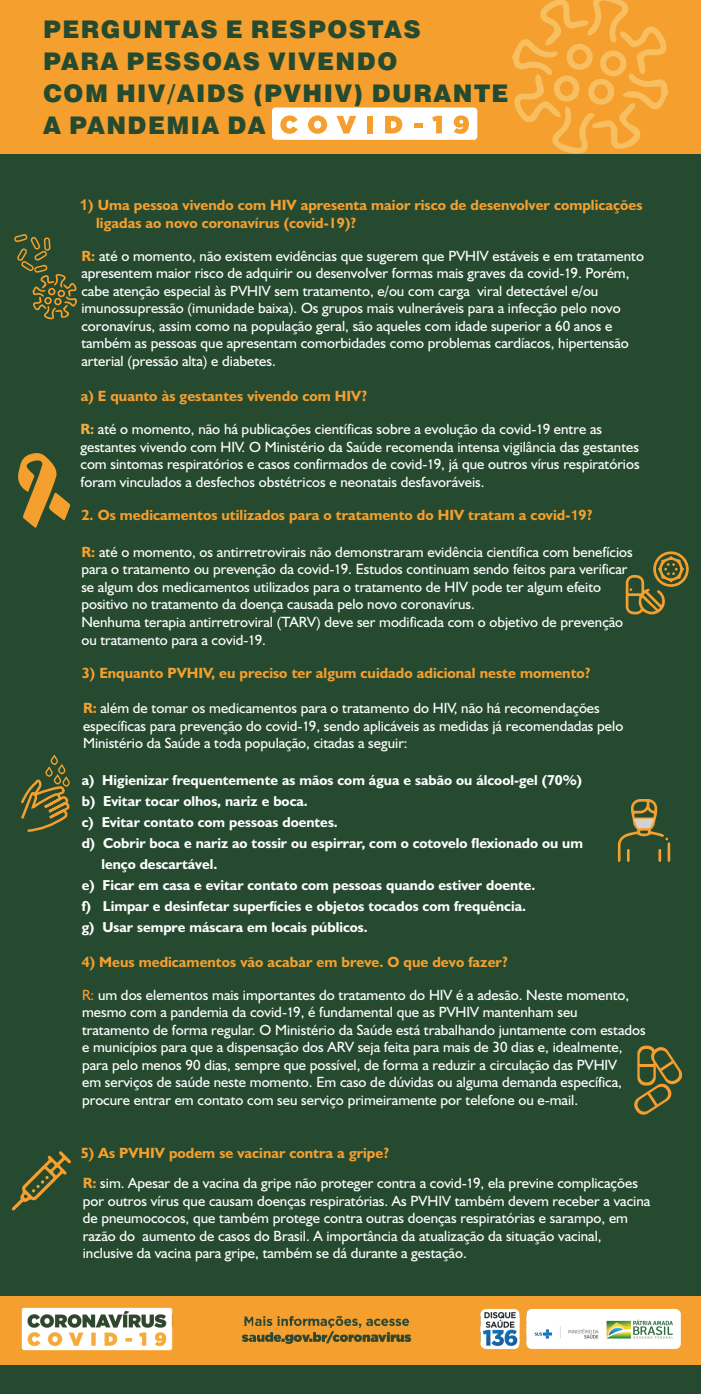
<style>
.page{position:relative;width:702px;height:1397px;background:#fff}
.page>*{position:absolute;margin:0;border:0;box-sizing:border-box;transform-origin:0 0}
.t1{font:900 24.32px/31.7px "Swiss 721 BT";letter-spacing:.06em;color:#254a2f}
.t2{font:14.88px/17.5px "Humanist 521 BT";color:#fff}
.t3{font:700 14.88px/17.5px "Humanist 521 BT";color:#f49f2e}
.t4{font:700 14.44px "Humanist 521 BT";color:#fff}
.s1{font-family:"Arial"}
.s2{font-weight:700;color:#f49f2e}
.s3{font-family:"Gautami"}
.s4{font-weight:700;color:#f2ae43}
.s5{color:#f49f2e}
</style>
<div class="page">
<div style="left:1px;top:154px;width:699px;height:1240px;background:#254a2f"></div>
<div style="left:1px;top:0;width:699px;height:154px;background:#f49f2e"></div>
<svg style="left:512px;top:0;width:157px;height:154px"></svg>
<div style="left:272px;top:107px;width:205px;height:33px;background:#fff;border-radius:3px"></div>
<svg style="left:280px;top:115px;width:18px;height:19px"></svg>
<svg style="left:308px;top:115px;width:19px;height:19px"></svg>
<svg style="left:336px;top:116px;width:20px;height:18px"></svg>
<div style="left:367px;top:116px;width:6px;height:17px;background:#f49f2e"></div>
<svg style="left:385px;top:116px;width:17px;height:17px"></svg>
<div style="left:414px;top:123px;width:8px;height:5px;background:#f49f2e"></div>
<svg style="left:432px;top:116px;width:10px;height:17px"></svg>
<svg style="left:454px;top:115px;width:15px;height:19px"></svg>
<svg style="left:18px;top:453px;width:52px;height:75px"></svg>
<svg style="left:14px;top:234px;width:63px;height:85px"></svg>
<svg style="left:626px;top:551px;width:63px;height:64px"></svg>
<svg style="left:20px;top:754px;width:50px;height:78px"></svg>
<svg style="left:12px;top:1151px;width:59px;height:59px"></svg>
<svg style="left:634px;top:1046px;width:49px;height:69px"></svg>
<svg style="left:618px;top:799px;width:52px;height:63px"></svg>
<div style="left:1px;top:1296px;width:700px;height:68px;background:#f49f2e"></div>
<img style="left:22px;top:1307px;width:659px;height:43px">
<h1 class="t1" style="left:43px;top:16px;width:467px">PERGUNTAS E RESPOSTAS<br>PARA PESSOAS VIVENDO<br>COM HIV/AIDS (PVHIV) DURANTE<br>A PANDEMIA DA</h1>
<p class="t3" style="left:96px;top:198px;width:548px;text-indent:-16px"><span class="s1">1</span>) Uma pessoa vivendo com HIV apresenta maior risco de desenvolver complicações ligadas ao novo coronavírus (covid-19)?</p>
<p class="t2" style="left:81px;top:248px;width:564px"><span class="s2">R:</span> até o momento, não existem evidências que sugerem que PVHIV estáveis e em tratamento apresentem maior risco de adquirir ou desenvolver formas mais graves da covid-<span class="s3">1</span>9. Porém, cabe atenção especial às PVHIV sem tratamento, e/ou com carga viral detectável e/ou imunossupressão (imunidade baixa). Os grupos mais vulneráveis para a infecção pelo novo coronavírus, assim como na população geral, são aqueles com idade superior a 60 anos e também as pessoas que apresentam comorbidades como problemas cardíacos, hipertensão arterial (pressão alta) e diabetes.</p>
<p class="t3" style="left:81px;top:388px;width:288px">a) E quanto às gestantes vivendo com HIV?</p>
<p class="t2" style="left:80px;top:421px;width:561px"><span class="s4">R:</span> até o momento, não há publicações científicas sobre a evolução da covid-<span class="s3">1</span>9 entre as gestantes vivendo com HIV. O Ministério da Saúde recomenda intensa vigilância das gestantes com sintomas respiratórios e casos confirmados de covid-<span class="s3">1</span>9, já que outros vírus respiratórios foram vinculados a desfechos obstétricos e neonatais desfavoráveis.</p>
<p class="t3" style="left:81px;top:508px;width:513px">2. Os medicamentos utilizados para o tratamento do HIV tratam a covid-<span class="s3">1</span>9?</p>
<p class="t2" style="left:81px;top:544px;width:553px"><span class="s2">R:</span> até o momento, os antirretrovirais não demonstraram evidência científica com benefícios para o tratamento ou prevenção da covid-<span class="s3">1</span>9. Estudos continuam sendo feitos para verificar se algum dos medicamentos utilizados para o tratamento de HIV pode ter algum efeito positivo no tratamento da doença causada pelo novo coronavírus.<br>Nenhuma terapia antirretroviral (TARV) deve ser modificada com o objetivo de prevenção ou tratamento para a covid-<span class="s3">1</span>9.</p>
<p class="t3" style="left:82px;top:665px;width:510px">3) Enquanto PVHIV, eu preciso ter algum cuidado adicional neste momento?</p>
<p class="t2" style="left:83px;top:700px;width:542px"><span class="s2">R:</span> além de tomar os medicamentos para o tratamento do HIV, não há recomendações específicas para prevenção do covid-<span class="s3">1</span>9, sendo aplicáveis as medidas já recomendadas pelo<br>Ministério da Saúde a toda população, citadas a seguir:</p>
<p class="t4" style="left:82px;top:774px;width:502px">a) Higienizar frequentemente as mãos com água e sabão ou álcool-gel (70%)</p>
<p class="t4" style="left:82px;top:795px;width:228px">b) Evitar tocar olhos, nariz e boca.</p>
<p class="t4" style="left:82px;top:816px;width:258px">c) Evitar contato com pessoas doentes.</p>
<p class="t4" style="left:82px;top:837px;width:503px">d) Cobrir boca e nariz ao tossir ou espirrar, com o cotovelo flexionado ou um</p>
<p class="t4" style="left:101px;top:858px;width:117px">lenço descartável.</p>
<p class="t4" style="left:82px;top:879px;width:455px">e) Ficar em casa e evitar contato com pessoas quando estiver doente.</p>
<p class="t4" style="left:82px;top:900px;width:446px">f) Limpar e desinfetar superfícies e objetos tocados com frequência.</p>
<p class="t4" style="left:82px;top:921px;width:288px">g) Usar sempre máscara em locais públicos.</p>
<p class="t2" style="left:82px;top:947px;width:549px;line-height:32.6px"><span class="s2">4) Meus medicamentos vão acabar em breve. O que devo fazer?<br></span><span class="s5">R:</span> um dos elementos mais importantes do tratamento do HIV é a adesão. Neste momento,</p>
<p class="t2" style="left:82px;top:1004px;width:565px">mesmo com a pandemia da covid-<span class="s3">1</span>9, é fundamental que as PVHIV mantenham seu tratamento de forma regular. O Ministério da Saúde está trabalhando juntamente com estados e municípios para que a dispensação dos ARV seja feita para mais de 30 dias e, idealmente, para pelo menos 90 dias, sempre que possível, de forma a reduzir a circulação das PVHIV<br>em serviços de saúde neste momento. Em caso de dúvidas ou alguma demanda específica, procure entrar em contato com seu serviço primeiramente por telefone ou e-mail.</p>
<p class="t2" style="left:81px;top:1138px;width:559px;line-height:30.4px"><span class="s2">5) As PVHIV podem se vacinar contra a gripe?<br>R:</span> sim. Apesar de a vacina da gripe não proteger contra a covid-<span class="s3">1</span>9, ela previne complicações</p>
<p class="t2" style="left:83px;top:1193px;width:569px">por outros vírus que causam doenças respiratórias. As PVHIV também devem receber a vacina de pneumococos, que também protege contra outras doenças respiratórias e sarampo, em razão do aumento de casos do Brasil. A importância da atualização da situação vacinal, inclusive da vacina para gripe, também se dá durante a gestação.</p>
</div>
